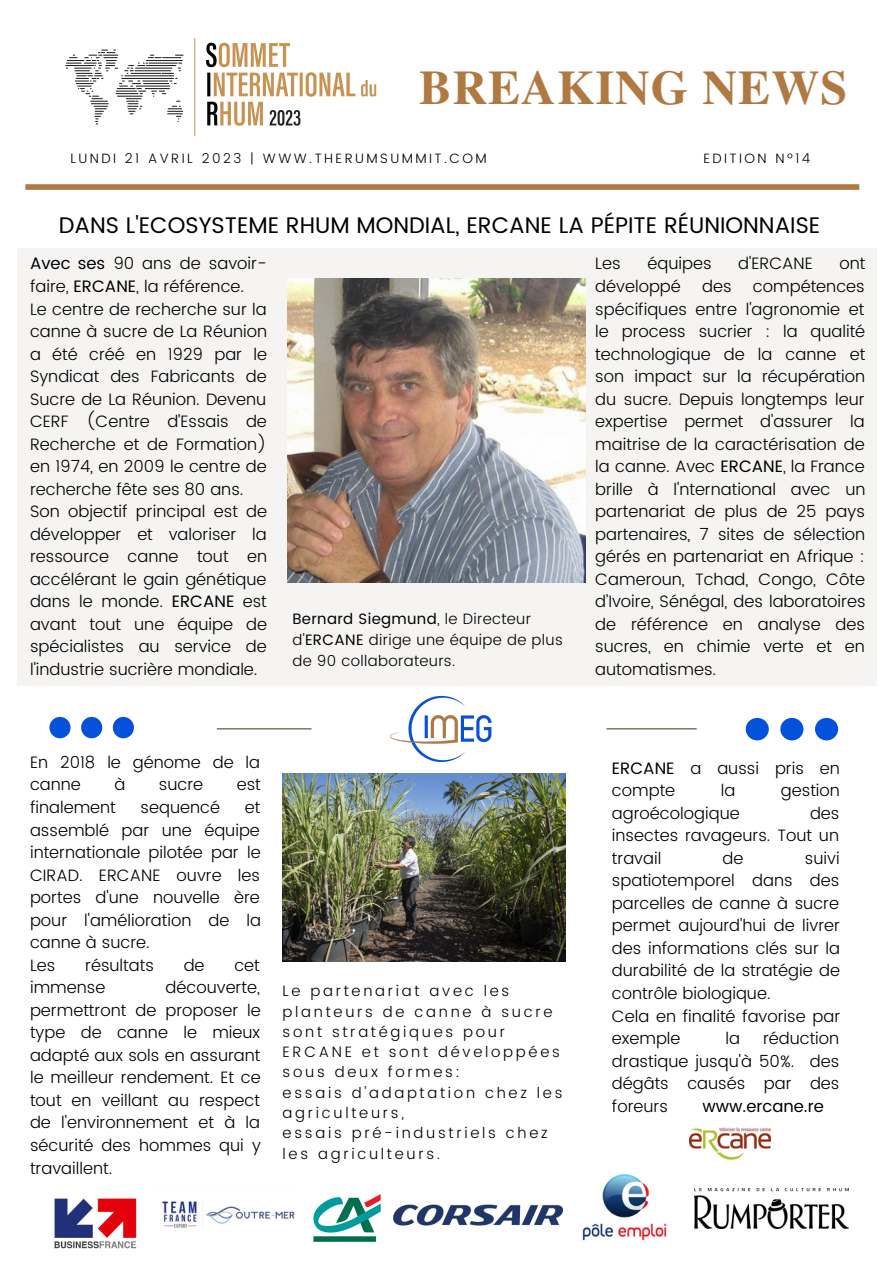
<style>
.page{position:relative;width:894px;height:1264px;background:#fff}
.page>*{position:absolute;margin:0;border:0;box-sizing:border-box;transform-origin:0 0}
.t1{font:700 48px "Te X Gyre Termes";letter-spacing:.02em;color:#b17942}
.t2{font:22.5px "Poppins";color:#000}
.t3{font:300 16.5px/22.5px "Poppins";color:#000;text-align:justify}
.t4{font:16.5px "Poppins";color:#000}
.t5{font:300 15px/20.2px "Poppins";letter-spacing:.18em;color:#000}
.t6{font:300 15px/21px "Poppins";letter-spacing:.02em;color:#000}
.t7{font:300 13.5px "Poppins";letter-spacing:.18em;color:#000}
.s1{font-weight:400}
</style>
<div class="page">
<img style="left:65px;top:38px;width:312px;height:98px">
<div style="left:25px;top:184px;width:834px;height:6px;background:#b17942"></div>
<div style="left:17px;top:248px;width:858px;height:437px;background:#f5f4f3"></div>
<svg style="left:49px;top:717px;width:85px;height:21px"></svg>
<svg style="left:745px;top:718px;width:92px;height:22px"></svg>
<hr style="left:217px;top:728px;width:94px;height:1px;background:#54482a">
<hr style="left:606px;top:728px;width:90px;height:1px;background:#54482a">
<img style="left:390px;top:695px;width:102px;height:67px">
<img style="left:54px;top:1198px;width:83px;height:51px">
<img style="left:162px;top:1201px;width:133px;height:27px">
<img style="left:313px;top:1194px;width:67px;height:46px">
<img style="left:393px;top:1204px;width:171px;height:22px">
<img style="left:694px;top:1188px;width:154px;height:40px">
<img style="left:689px;top:1127px;width:81px;height:33px">
<img style="left:582px;top:1174px;width:85px;height:67px">
<img style="left:288px;top:278px;width:297px;height:304px">
<img style="left:282px;top:773px;width:283px;height:188px">
<p class="t1" style="left:419px;top:50px;width:429px">BREAKING NEWS</p>
<p class="t7" style="left:70px;top:151px;width:418px">LUNDI 21 AVRIL 2023 | WWW.THERUMSUMMIT.COM</p>
<p class="t7" style="left:703px;top:151px;width:108px">EDITION Nº14</p>
<p class="t2" style="left:59px;top:212px;width:762px">DANS L'ECOSYSTEME RHUM MONDIAL, ERCANE LA PÉPITE RÉUNIONNAISE</p>
<p class="t3" style="left:30px;top:252px;width:238px"><span class="s1">Avec ses</span> 90 ans de savoir&shy;faire, <span class="s1">ERCANE</span>, la référence.</p>
<p class="t3" style="left:30px;top:297px;width:239px">Le centre de recherche sur la canne à sucre de La Réunion a été créé en 1929 par le Syndicat des Fabricants de Sucre de La Réunion. Devenu CERF (Centre d’Essais de Recherche et de Formation) en 1974, en 2009 le centre de recherche fête ses 80 ans.</p>
<p class="t3" style="left:30px;top:500px;width:239px">Son objectif principal est de développer et valoriser la ressource canne tout en accélérant le gain génétique dans le monde. <span class="s1">ERCANE</span> est avant tout une équipe de spécialistes au service de l'industrie sucrière mondiale.</p>
<p class="t6" style="left:292px;top:608px;width:272px"><span class="s1">Bernard Siegmund</span>, le Directeur d'<span class="s1">ERCANE</span> dirige une équipe de plus de 90 collaborateurs.</p>
<p class="t3" style="left:30px;top:751px;width:231px">En 2018 le génome de la canne</p>
<p class="t3" style="left:114px;top:773px;width:12px">à</p>
<p class="t3" style="left:159px;top:773px;width:46px">sucre</p>
<p class="t3" style="left:237px;top:773px;width:26px">est</p>
<p class="t3" style="left:30px;top:796px;width:87px">finalement</p>
<p class="t3" style="left:140px;top:796px;width:81px">sequencé</p>
<p class="t3" style="left:30px;top:796px;width:232px;text-indent:215px">et assemblé par une équipe internationale pilotée par le CIRAD. ERCANE ouvre les portes d'une nouvelle ère pour l'amélioration de la canne à sucre.</p>
<p class="t3" style="left:30px;top:953px;width:27px">Les</p>
<p class="t3" style="left:85px;top:953px;width:70px">résultats</p>
<p class="t3" style="left:184px;top:953px;width:22px">de</p>
<p class="t3" style="left:234px;top:953px;width:27px">cet</p>
<p class="t3" style="left:30px;top:976px;width:77px">immense</p>
<p class="t3" style="left:30px;top:976px;width:232px;text-indent:135px">découverte, permettront de proposer le type de canne le mieux adapté aux sols en assurant le meilleur rendement. Et ce tout en veillant au respect de l'environnement et à la sécurité des hommes qui y travaillent.</p>
<p class="t5" style="left:282px;top:981px;width:279px">Le partenariat avec les planteurs de canne à sucre sont stratégiques pour<br>ERCANE et sont développées sous deux formes:</p>
<p class="t5" style="left:282px;top:1082px;width:281px">essais d'adaptation chez les agriculteurs,</p>
<p class="t5" style="left:282px;top:1122px;width:266px">essais pré-industriels chez les agriculteurs.</p>
<p class="t3" style="left:595px;top:252px;width:27px">Les</p>
<p class="t3" style="left:647px;top:252px;width:66px">équipes</p>
<p class="t3" style="left:738px;top:252px;width:76px">d'ERCANE</p>
<p class="t3" style="left:839px;top:252px;width:27px">ont</p>
<p class="t3" style="left:595px;top:275px;width:87px">développé</p>
<p class="t3" style="left:702px;top:275px;width:31px">des</p>
<p class="t3" style="left:595px;top:275px;width:272px;text-indent:158px">compétences spécifiques entre l'agronomie et le process sucrier : la qualité technologique de la canne et son impact sur la récupération du sucre. Depuis longtemps leur expertise permet d'assurer la maitrise de la caractérisation de la canne. Avec <span class="s1">ERCANE</span>, la France brille à l'nternational avec un partenariat de plus de 25 pays partenaires, 7 sites de sélection gérés en partenariat en Afrique :<br>Cameroun, Tchad, Congo, Côte d’Ivoire, Sénégal, des laboratoires de référence en analyse des sucres, en chimie verte et en automatismes.</p>
<p class="t3" style="left:611px;top:756px;width:229px"><span class="s1">ERCANE</span> a aussi pris en compte</p>
<p class="t3" style="left:720px;top:779px;width:16px">la</p>
<p class="t3" style="left:780px;top:779px;width:61px">gestion</p>
<p class="t3" style="left:611px;top:801px;width:129px">agroécologique</p>
<p class="t3" style="left:611px;top:801px;width:229px;text-indent:198px">des insectes ravageurs. Tout un travail</p>
<p class="t3" style="left:611px;top:846px;width:229px;text-indent:193px">suivi spatiotemporel dans des parcelles de canne à sucre permet aujourd'hui de livrer des informations clés sur la durabilité de la stratégie de contrôle biologique.</p>
<p class="t3" style="left:611px;top:1004px;width:230px">Cela en finalité favorise par exemple</p>
<p class="t3" style="left:722px;top:846px;width:22px">de</p>
<p class="t3" style="left:611px;top:1027px;width:229px;text-indent:151px">réduction drastique jusqu'à 50%. des dégâts causés par des foreurs</p>
<p class="t3" style="left:725px;top:1027px;width:16px">la</p>
<p class="t4" style="left:702px;top:1096px;width:123px">www.ercane.re</p>
</div>
